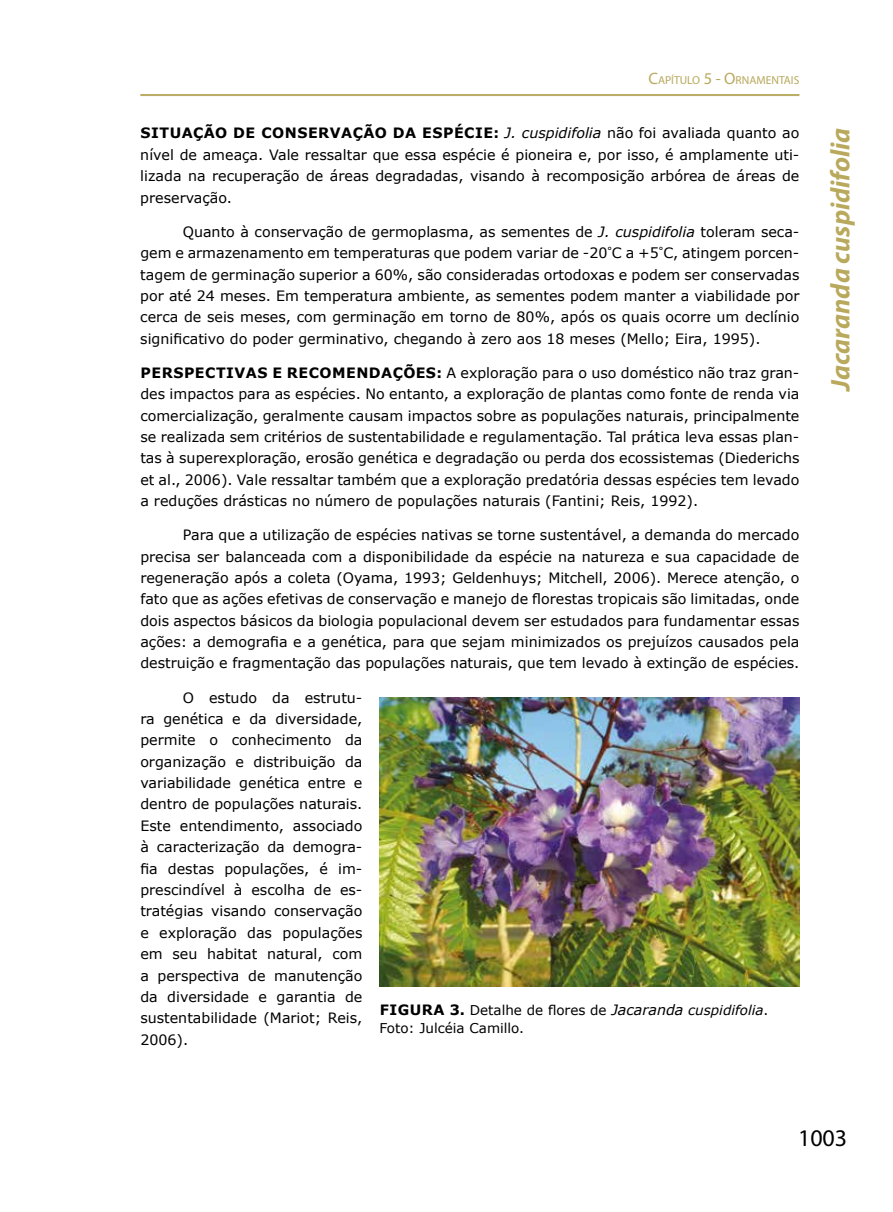
<style>
.page{position:relative;width:893px;height:1212px;background:#fff}
.page>*{position:absolute;margin:0;border:0;box-sizing:border-box;transform-origin:0 0}
.t1{font:italic 700 27px "Myriad Pro";color:#b8a95d}
.t2{font:24px "Myriad Pro";color:#000}
.t3{font:14.25px/21.3px "Verdana";color:#000;text-align:justify}
.t4{font:13.5px/18px "Verdana";color:#000}
.t5{font:11.55px "Myriad Pro";color:#b8a95d}
.s1{font-size:16.5px}
.s2{font-weight:700}
.s3{font-style:italic}
.s4{font-weight:700;font-size:14.25px}
.s5{font-style:italic;font-size:14.25px}
</style>
<div class="page">
<hr style="left:140px;top:94px;width:659px;height:1px;background:#b8a95d">
<hr style="left:140px;top:95px;width:659px;height:1px;background:#b8a95d">
<img style="left:379px;top:697px;width:420px;height:289px">
<p class="t5" style="left:648px;top:73px;width:152px"><span class="s1">C</span>APÍTULO <span class="s1">5 - O</span>RNAMENTAIS</p>
<p class="t3" style="left:140px;top:122px;width:661px"><span class="s2">SITUAÇÃO DE CONSERVAÇÃO DA ESPÉCIE:</span> <span class="s3">J. cuspidifolia</span> não foi avaliada quanto ao nível de ameaça. Vale ressaltar que essa espécie é pioneira e, por isso, é amplamente uti&shy;lizada na recuperação de áreas degradadas, visando à recomposição arbórea de áreas de preservação.</p>
<p class="t3" style="left:140px;top:221px;width:661px;text-indent:43px">Quanto à conservação de germoplasma, as sementes de <span class="s3">J. cuspidifolia</span> toleram seca&shy;gem e armazenamento em temperaturas que podem variar de -20<sup>°</sup>C a +5<sup>°</sup>C, atingem porcen&shy;tagem de germinação superior a 60%, são consideradas ortodoxas e podem ser conservadas por até 24 meses. Em temperatura ambiente, as sementes podem manter a viabilidade por cerca de seis meses, com germinação em torno de 80%, após os quais ocorre um declínio significativo do poder germinativo, chegando à zero aos 18 meses (Mello; Eira, 1995).</p>
<p class="t3" style="left:140px;top:362px;width:661px"><span class="s2">PERSPECTIVAS E RECOMENDAÇÕES:</span> A exploração para o uso doméstico não traz gran&shy;des impactos para as espécies. No entanto, a exploração de plantas como fonte de renda via comercialização, geralmente causam impactos sobre as populações naturais, principalmente se realizada sem critérios de sustentabilidade e regulamentação. Tal prática leva essas plan&shy;tas à superexploração, erosão genética e degradação ou perda dos ecossistemas (Diederichs et al., 2006). Vale ressaltar também que a exploração predatória dessas espécies tem levado a reduções drásticas no número de populações naturais (Fantini; Reis, 1992).</p>
<p class="t3" style="left:140px;top:524px;width:661px;text-indent:43px">Para que a utilização de espécies nativas se torne sustentável, a demanda do mercado precisa ser balanceada com a disponibilidade da espécie na natureza e sua capacidade de regeneração após a coleta (Oyama, 1993; Geldenhuys; Mitchell, 2006). Merece atenção, o fato que as ações efetivas de conservação e manejo de florestas tropicais são limitadas, onde dois aspectos básicos da biologia populacional devem ser estudados para fundamentar essas ações: a demografia e a genética, para que sejam minimizados os prejuízos causados pela destruição e fragmentação das populações naturais, que tem levado à extinção de espécies.</p>
<p class="t3" style="left:140px;top:686px;width:224px;text-indent:43px">O estudo da estrutu&shy;ra genética e da diversidade, permite o conhecimento da organização e distribuição da variabilidade genética entre e dentro de populações naturais.<br>Este entendimento, associado à caracterização da demogra&shy;fia destas populações, é im&shy;prescindível à escolha de es&shy;tratégias visando conservação e exploração das populações em seu habitat natural, com a perspectiva de manutenção da diversidade e garantia de sustentabilidade (Mariot; Reis, 2006).</p>
<p class="t4" style="left:379px;top:1000px;width:391px"><span class="s4">FIGURA 3.</span> Detalhe de flores de <span class="s5">Jacaranda</span> <span class="s3">cuspidifolia</span>.<br>Foto: Julcéia Camillo.</p>
<h1 class="t1" style="left:823px;top:391px;width:265px;rotate:-90deg">Jacaranda cuspidifolia</h1>
<h2 class="t2" style="left:798px;top:1123px;width:51px">1003</h2>
</div>
